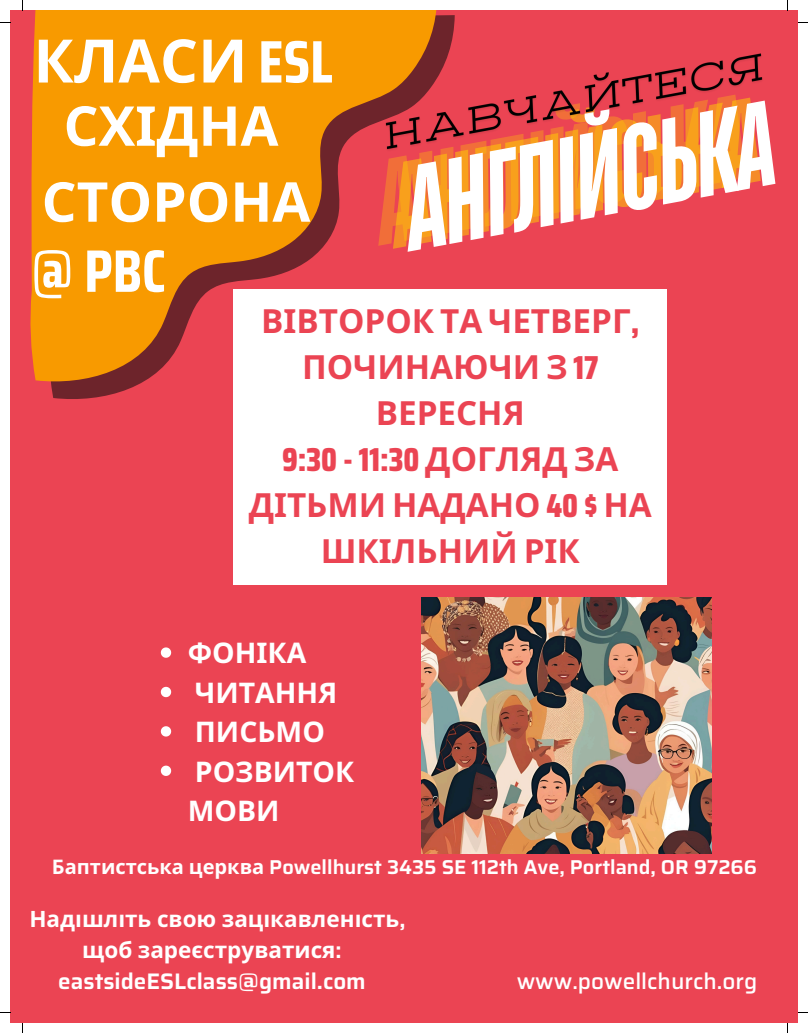
<style>
.page{position:relative;width:808px;height:1033px;background:#fff}
.page>*{position:absolute;margin:0;border:0;box-sizing:border-box;transform-origin:0 0}
.t1{font:italic 700 119.62px "TT Bluescreens";color:#fff}
.t2{font:700 60px "Noto Sans";color:#fff}
.t3{font:700 60px "Saira Condensed";color:#fff}
.t4{font:700 54.88px/76px "Noto Sans";color:#fff;text-align:center}
.t5{font:700 33.25px/46px "Noto Sans";color:#eb4453;text-align:center}
.t6{font:700 28.38px/39.4px "Noto Sans";color:#fff}
.t7{font:700 22.5px/31px "Noto Sans";color:#fff;text-align:center}
.t8{font:500 22.5px "Saira";color:#fff}
.t9{font:600 20px "Saira";color:#fff}
.s1{font-family:"Saira Condensed"}
.s2{font-family:"Saira Condensed";font-weight:800}
.s3{font-family:"Noto Sans";font-weight:700}
.s4{font-family:"Saira";font-weight:600}
</style>
<div class="page">
<div style="left:10px;top:10px;width:788px;height:1013px;background:#eb4453"></div>
<img style="left:421px;top:597px;width:290px;height:256px">
<svg style="left:51px;top:15px;width:403px;height:384px"></svg>
<svg style="left:30px;top:10px;width:407px;height:376px;fill:#f89a00"></svg>
<div style="left:233px;top:289px;width:433px;height:295px;background:#fff"></div>
<svg style="left:161px;top:647px;width:10px;height:10px"></svg>
<svg style="left:161px;top:687px;width:10px;height:10px"></svg>
<svg style="left:161px;top:726px;width:10px;height:10px"></svg>
<svg style="left:161px;top:765px;width:10px;height:11px"></svg>
<img style="left:374px;top:40px;width:389px;height:119px">
<p class="t2" style="left:33px;top:18px;width:301px">КЛАСИ <span class="s1">ESL</span></p>
<h3 class="t4" style="left:42px;top:86px;width:270px">СХІДНА<br>СТОРОНА</h3>
<p class="t3" style="left:31px;top:224px;width:136px">@ PBC</p>
<p class="t1" style="left:390px;top:154px;width:377px;rotate:-10deg">АНГЛІЙСЬКА</p>
<p class="t5" style="left:249px;top:297px;width:404px">ВІВТОРОК ТА ЧЕТВЕРГ<span class="s2">,<br></span>ПОЧИНАЮЧИ З <span class="s2">17<br></span>ВЕРЕСНЯ<br><span class="s2">9:30 - 11:30</span> ДОГЛЯД ЗА<br>ДІТЬМИ НАДАНО <span class="s2">40 $</span> НА<br>ШКІЛЬНИЙ РІК</p>
<h2 class="t6" style="left:188px;top:632px;width:120px">ФОНІКА</h2>
<h1 class="t6" style="left:195px;top:672px;width:144px">ЧИТАННЯ</h1>
<h2 class="t6" style="left:195px;top:711px;width:132px">ПИСЬМО</h2>
<h2 class="t6" style="left:188px;top:751px;width:168px">РОЗВИТОК<br>МОВИ</h2>
<p class="t9" style="left:52px;top:851px;width:706px"><span class="s3">Баптистська церква</span> Powellhurst 3435 SE 112th Ave, Portland, OR 97266</p>
<p class="t7" style="left:29px;top:902px;width:377px">Наді шліть свою заці кавленість<span class="s4">, </span>щоб зареєструватися<span class="s4">: eastsideESLclass@gmail.com</span></p>
<p class="t8" style="left:516px;top:963px;width:242px">www.powellchurch.org</p>
</div>
